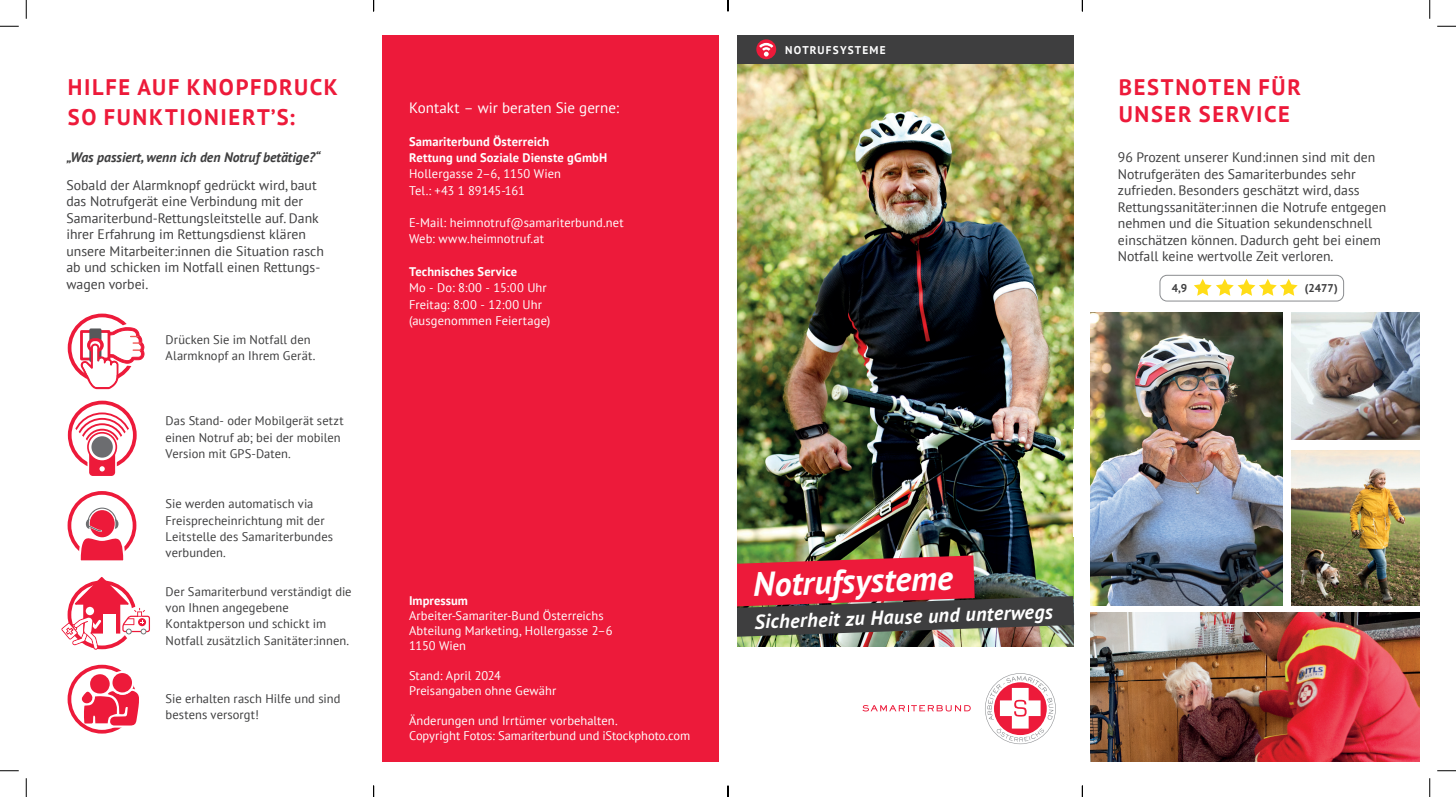
<style>
.page{position:relative;width:1456px;height:797px;background:#fff}
.page>*{position:absolute;margin:0;border:0;box-sizing:border-box;transform-origin:0 0}
.t1{font:italic 700 33.75px "PT Sans";color:#fff}
.t2{font:700 22.5px/27px "PT Sans";letter-spacing:.075em;color:#ed1a3a}
.t3{font:italic 700 20px "PT Sans";color:#fff}
.t4{font:15px "PT Sans";color:#fff}
.t5{font:13.75px/16.5px "PT Sans";color:#3e3e3f}
.t6{font:italic 700 13.75px "PT Sans";color:#3e3e3f}
.t7{font:12.5px/16.2px "PT Sans";letter-spacing:.005em;color:#3e3e3f}
.t8{font:12.5px/15px "PT Sans";letter-spacing:.005em;color:#fff}
.t9{font:700 12.5px/16.2px "PT Sans";letter-spacing:.01em;color:#fff}
.t10{font:700 11.25px "PT Sans";letter-spacing:.105em;color:#fff}
.t11{font:700 11.25px "PT Sans";color:#3e3e3f}
</style>
<div class="page">
<div style="left:382px;top:35px;width:337px;height:726px;background:#ed1a3a"></div>
<img style="left:737px;top:63px;width:336px;height:583px">
<img style="left:1090px;top:312px;width:192px;height:293px">
<img style="left:1291px;top:312px;width:128px;height:128px">
<img style="left:1291px;top:450px;width:128px;height:155px">
<img style="left:1090px;top:613px;width:329px;height:148px">
<div style="left:737px;top:35px;width:336px;height:28px;background:#3e3e3f"></div>
<svg style="left:756px;top:39px;width:20px;height:20px"></svg>
<svg style="left:759px;top:43px;width:14px;height:13px"></svg>
<div style="left:68px;top:664px;width:68px;height:69px;border:4px solid #ed1a3a;border-radius:50%"></div>
<div style="left:68px;top:313px;width:69px;height:69px;border:4px solid #ed1a3a;border-radius:50%"></div>
<div style="left:68px;top:400px;width:69px;height:69px;border:4px solid #ed1a3a;border-radius:50%"></div>
<div style="left:68px;top:491px;width:68px;height:69px;border:4px solid #ed1a3a;border-radius:50%"></div>
<svg style="left:80px;top:317px;width:65px;height:72px"></svg>
<div style="left:88px;top:442px;width:28px;height:35px;background:#ed1a3a;border-radius:5px"></div>
<div style="left:87px;top:442px;width:30px;height:35px;border:2px solid #fff;border-radius:5px"></div>
<svg style="left:88px;top:433px;width:28px;height:28px"></svg>
<div style="left:87px;top:432px;width:30px;height:30px;border:2px solid #ed1a3a;border-radius:50%"></div>
<div style="left:91px;top:436px;width:22px;height:21px;background:#6c6d70;border-radius:50%"></div>
<div style="left:99px;top:465px;width:7px;height:7px;background:#fff;border-radius:50%"></div>
<div style="left:98px;top:464px;width:8px;height:9px;border:2px solid #ed1a3a;border-radius:50%"></div>
<svg style="left:72px;top:411px;width:60px;height:38px"></svg>
<svg style="left:78px;top:507px;width:48px;height:54px"></svg>
<svg style="left:61px;top:577px;width:89px;height:73px"></svg>
<svg style="left:82px;top:671px;width:57px;height:56px"></svg>
<div style="left:1159px;top:275px;width:185px;height:26px;border:1px solid #8a8c8f;border-radius:7px"></div>
<svg style="left:1194px;top:279px;width:103px;height:17px"></svg>
<svg style="left:985px;top:673px;width:71px;height:71px"></svg>
<svg style="left:862px;top:705px;width:109px;height:6px"></svg>
<img style="left:737px;top:555px;width:337px;height:82px">
<svg style="left:0;top:25px;width:19px;height:2px"></svg>
<svg style="left:1437px;top:25px;width:19px;height:2px"></svg>
<svg style="left:0;top:770px;width:19px;height:1px"></svg>
<svg style="left:1437px;top:770px;width:19px;height:1px"></svg>
<svg style="left:25px;top:0;width:2px;height:19px"></svg>
<svg style="left:25px;top:778px;width:2px;height:19px"></svg>
<svg style="left:1429px;top:0;width:1px;height:19px"></svg>
<svg style="left:1429px;top:778px;width:1px;height:19px"></svg>
<svg style="left:373px;top:785px;width:1px;height:12px"></svg>
<svg style="left:727px;top:0;width:2px;height:11px"></svg>
<svg style="left:727px;top:785px;width:2px;height:12px"></svg>
<svg style="left:1081px;top:0;width:2px;height:11px"></svg>
<svg style="left:1081px;top:785px;width:2px;height:12px"></svg>
<h2 class="t2" style="left:68px;top:72px;width:271px;line-height:30px">HILFE AUF KNOPFDRUCK<br>SO FUNKTIONIERT’S:</h2>
<p class="t6" style="left:66px;top:148px;width:255px">„Was passiert, wenn ich den Notruf betätige?“</p>
<p class="t5" style="left:66px;top:176px;width:259px">Sobald der Alarmknopf gedrückt wird, baut das Notrufgerät eine Verbindung mit der Samariterbund-Rettungsleitstelle auf. Dank ihrer Erfahrung im Rettungsdienst klären unsere Mitarbeiter:innen die Situation rasch ab und schicken im Notfall einen Rettungs‑ wagen vorbei.</p>
<p class="t7" style="left:166px;top:331px;width:151px">Drücken Sie im Notfall den<br>Alarmknopf an Ihrem Gerät.</p>
<p class="t7" style="left:166px;top:412px;width:180px">Das Stand- oder Mobilgerät setzt einen Notruf ab; bei der mobilen<br>Version mit GPS-Daten.</p>
<p class="t7" style="left:166px;top:495px;width:169px">Sie werden automatisch via<br>Freisprecheinrichtung mit der<br>Leitstelle des Samariterbundes verbunden.</p>
<p class="t7" style="left:166px;top:583px;width:187px">Der Samariterbund verständigt die von Ihnen angegebene<br>Kontaktperson und schickt im<br>Notfall zusätzlich Sanitäter:innen.</p>
<p class="t7" style="left:166px;top:690px;width:176px">Sie erhalten rasch Hilfe und sind bestens versorgt!</p>
<p class="t4" style="left:409px;top:98px;width:212px">Kontakt – wir beraten Sie gerne:</p>
<p class="t9" style="left:409px;top:133px;width:200px">Samariterbund Österreich<br>Rettung und Soziale Dienste gGmbH</p>
<p class="t8" style="left:409px;top:166px;width:154px;line-height:16.2px">Hollergasse 2–6, 1150 Wien<br>Tel.: +43 1 89145-161</p>
<p class="t8" style="left:409px;top:214px;width:216px;line-height:16.2px">E-Mail: heimnotruf@samariterbund.net<br>Web: www.heimnotruf.at</p>
<p class="t9" style="left:409px;top:263px;width:110px">Technisches Service</p>
<p class="t8" style="left:409px;top:279px;width:143px;line-height:16.2px">Mo - Do: 8:00 - 15:00 Uhr<br>Freitag: 8:00 - 12:00 Uhr (ausgenommen Feiertage)</p>
<p class="t9" style="left:409px;top:592px;width:61px">Impressum</p>
<p class="t8" style="left:409px;top:607px;width:205px">Arbeiter-Samariter-Bund Österreichs<br>Abteilung Marketing, Hollergasse 2–6<br>1150 Wien</p>
<p class="t8" style="left:409px;top:667px;width:149px">Stand: April 2024<br>Preisangaben ohne Gewähr</p>
<p class="t8" style="left:409px;top:712px;width:283px">Änderungen und Irrtümer vorbehalten.<br>Copyright Fotos: Samariterbund und iStockphoto.com</p>
<p class="t10" style="left:785px;top:42px;width:102px">NOTRUFSYSTEME</p>
<h1 class="t1" style="left:752px;top:562px;width:201px;rotate:-2deg">Notrufsysteme</h1>
<h3 class="t3" style="left:754px;top:608px;width:300px;rotate:-2deg">Sicherheit zu Hause und unterwegs</h3>
<h2 class="t2" style="left:1118px;top:73px;width:184px">BESTNOTEN FÜR<br>UNSER SERVICE</h2>
<p class="t5" style="left:1118px;top:149px;width:270px">96 Prozent unserer Kund:innen sind mit den Notrufgeräten des Samariterbundes sehr zufrieden. Besonders geschätzt wird, dass Rettungssanitäter:innen die Notrufe entgegen nehmen und die Situation sekundenschnell einschätzen können. Dadurch geht bei einem Notfall keine wertvolle Zeit verloren.</p>
<p class="t11" style="left:1172px;top:280px;width:17px">4,9</p>
<p class="t11" style="left:1304px;top:280px;width:34px">(2477)</p>
</div>
